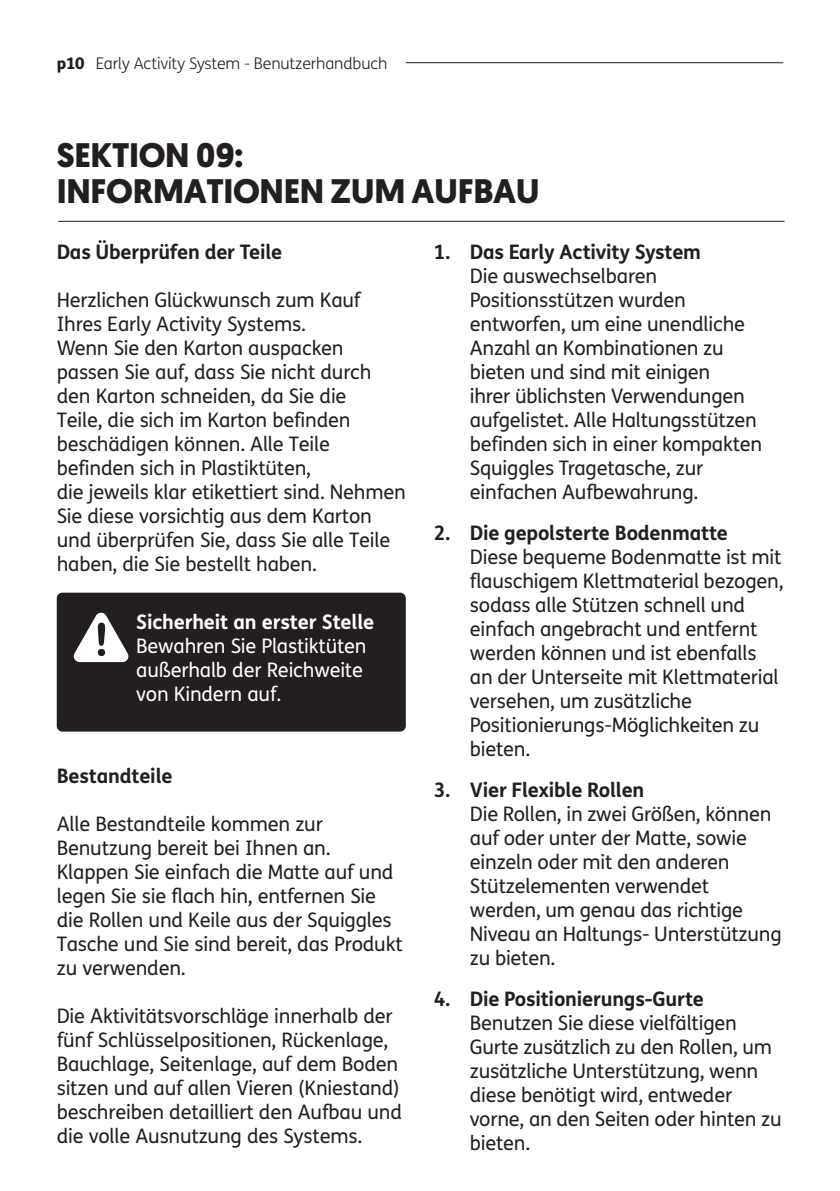
<style>
.page{position:relative;width:840px;height:1191px;background:#fff}
.page>*{position:absolute;margin:0;border:0;box-sizing:border-box;transform-origin:0 0}
.USM_Headings{font:700 34px/36px "Geomanist";letter-spacing:-.01em;color:#231f20}
.t1{font:20px/24px "FS Me";letter-spacing:-.01em;color:#231f20}
.t2{font:20px/24px "FS Me";letter-spacing:-.01em;color:#fff}
.t3{font:700 20px "FS Me";letter-spacing:-.01em;color:#231f20}
.t4{font:700 20px "FS Me";letter-spacing:-.01em;color:#fff}
.t5{font:300 16px "FS Me";letter-spacing:-.01em;color:#231f20}
.s1{font-weight:800}
.s2{font-weight:700}
</style>
<div class="page">
<hr style="left:405px;top:62px;width:377px;height:1px;background:#231f20">
<div style="left:57px;top:592px;width:348px;height:139px;background:#231f20;border-radius:6px"></div>
<svg style="left:73px;top:613px;width:56px;height:49px"></svg>
<hr style="left:58px;top:221px;width:726px;height:1px;background:#231f20">
<p class="t5" style="left:57px;top:52px;width:332px"><span class="s1">p10</span> Early Activity System - Benutzerhandbuch</p>
<p class="USM_Headings" style="left:57px;top:137px;width:484px">SEKTION 09:<br>INFORMATIONEN ZUM AUFBAU</p>
<p class="t3" style="left:57px;top:236px;width:227px">Das Überprüfen der Teile</p>
<p class="t1" style="left:57px;top:288px;width:305px">Herzlichen Glückwunsch zum Kauf</p>
<p class="t1" style="left:57px;top:312px;width:250px">Ihres Early Activity Systems.</p>
<p class="t1" style="left:57px;top:336px;width:316px">Wenn Sie den Karton auspacken passen Sie auf, dass Sie nicht durch den Karton schneiden, da Sie die<br>Teile, die sich im Karton befinden beschädigen können. Alle Teile befinden sich in Plastiktüten,</p>
<p class="t1" style="left:57px;top:480px;width:350px">die jeweils klar etikettiert sind. Nehmen</p>
<p class="t1" style="left:57px;top:504px;width:335px">Sie diese vorsichtig aus dem Karton und überprüfen Sie, dass Sie alle Teile haben, die Sie bestellt haben.</p>
<p class="t1" style="left:469px;top:239px;width:294px;text-indent:-36px"><span class="s2">1. Das Early Activity System<br></span>Die auswechselbaren<br>Positionsstützen wurden entworfen, um eine unendliche<br>Anzahl an Kombinationen zu bieten und sind mit einigen<br>ihrer üblichsten Verwendungen aufgelistet. Alle Haltungsstützen befinden sich in einer kompakten<br>Squiggles Tragetasche, zur einfachen Aufbewahrung.</p>
<p class="t1" style="left:469px;top:520px;width:315px;text-indent:-36px"><span class="s2">2. Die gepolsterte Bodenmatte<br></span>Diese bequeme Bodenmatte ist mit flauschigem Klettmaterial bezogen, sodass alle Stützen schnell und einfach angebracht und entfernt werden können und ist ebenfalls an der Unterseite mit Klettmaterial versehen, um zusätzliche<br>Positionierungs-Möglichkeiten zu bieten.</p>
<p class="t1" style="left:469px;top:777px;width:313px;text-indent:-36px"><span class="s2">3. Vier Flexible Rollen<br></span>Die Rollen, in zwei Größen, können auf oder unter der Matte, sowie einzeln oder mit den anderen<br>Stützelementen verwendet werden, um genau das richtige<br>Niveau an Haltungs- Unterstützung zu bieten.</p>
<p class="t1" style="left:469px;top:986px;width:313px;text-indent:-36px"><span class="s2">4. Die Positionierungs-Gurte<br></span>Benutzen Sie diese vielfältigen<br>Gurte zusätzlich zu den Rollen, um zusätzliche Unterstützung, wenn diese benötigt wird, entweder vorne, an den Seiten oder hinten zu bieten.</p>
<p class="t4" style="left:136px;top:606px;width:239px">Sicherheit an erster Stelle</p>
<p class="t2" style="left:136px;top:633px;width:232px">Bewahren Sie Plastiktüten außerhalb der Reichweite von Kindern auf.</p>
<p class="t3" style="left:57px;top:760px;width:117px">Bestandteile</p>
<p class="t1" style="left:57px;top:812px;width:347px">Alle Bestandteile kommen zur<br>Benutzung bereit bei Ihnen an.<br>Klappen Sie einfach die Matte auf und legen Sie sie flach hin, entfernen Sie die Rollen und Keile aus der Squiggles<br>Tasche und Sie sind bereit, das Produkt zu verwenden.</p>
<p class="t1" style="left:57px;top:1004px;width:346px">Die Aktivitätsvorschläge innerhalb der fünf Schlüsselpositionen, Rückenlage, Bauchlage, Seitenlage, auf dem Boden sitzen und auf allen Vieren (Kniestand) beschreiben detailliert den Aufbau und die volle Ausnutzung des Systems.</p>
</div>
